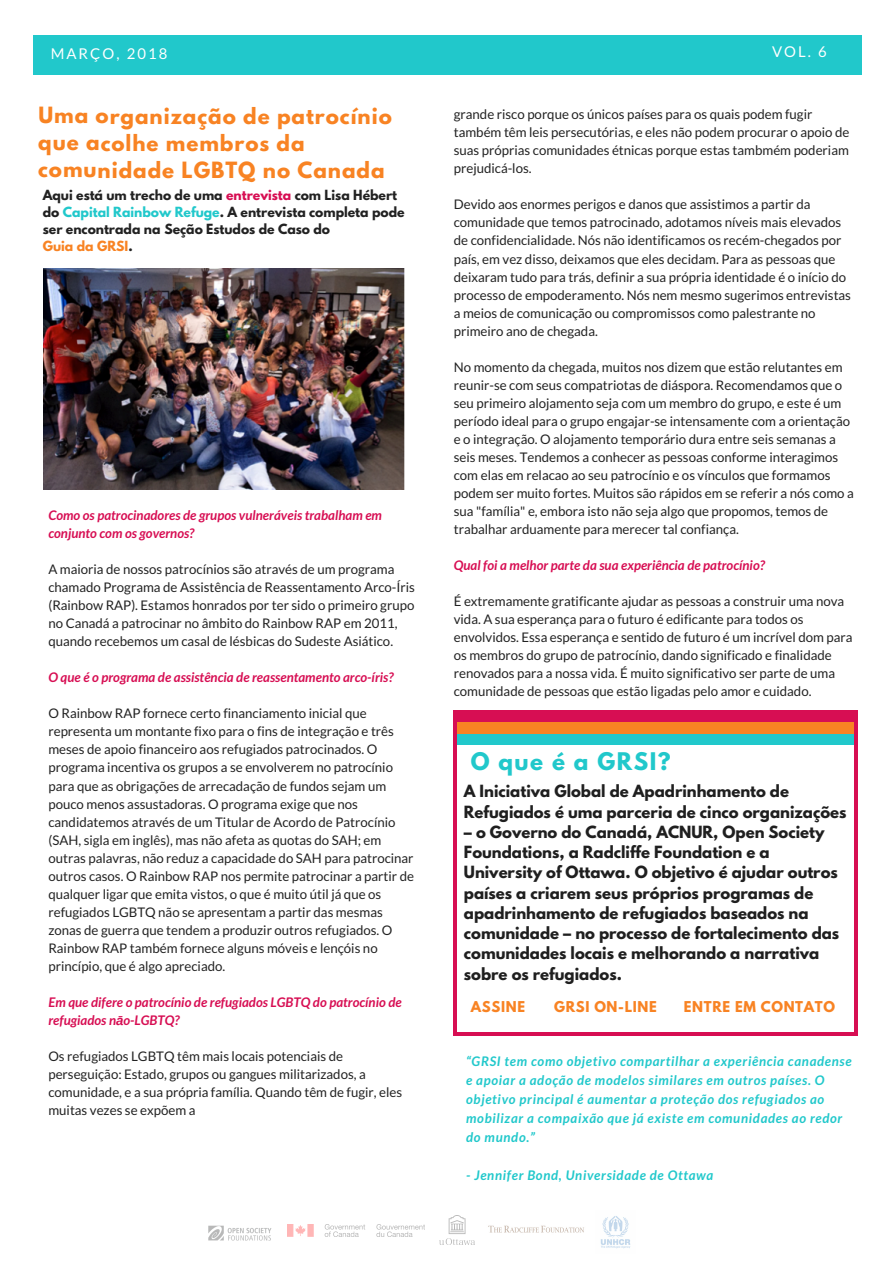
<style>
.page{position:relative;width:893px;height:1263px;background:#fff}
.page>*{position:absolute;margin:0;border:0;box-sizing:border-box;transform-origin:0 0}
.t1{font:700 21.45px "League Spartan";letter-spacing:.07em;color:#21c8cb}
.t2{font:700 19.8px/27px "League Spartan";letter-spacing:.045em;color:#f88323}
.t3{font:700 14.85px/20.2px "League Spartan";color:#1f1f1f}
.t4{font:14.85px "Lato";letter-spacing:.14em;color:#fff}
.t5{font:13.2px/18px "Lato";color:#222}
.t6{font:italic 700 13.2px/18px "Lato";color:#d70e53}
.t7{font:italic 700 13.2px/19.2px "Lato";letter-spacing:.05em;color:#21c8cb}
.t8{font:700 13.2px "League Spartan";letter-spacing:.05em;color:#f88323}
.t9{font:700 12.45px/17px "League Spartan";color:#222}
.s1{color:#d70e53}
.s2{color:#1f1f1f}
.s3{color:#21c8cb}
.s4{color:#f88323}
.s5{font-family:"Liberation Sans"}
</style>
<div class="page">
<div style="left:33px;top:35px;width:828px;height:39px;background:#21c8cb"></div>
<img style="left:44px;top:268px;width:360px;height:222px">
<img style="left:600px;top:1216px;width:31px;height:33px">
<img style="left:488px;top:1225px;width:96px;height:8px">
<img style="left:439px;top:1215px;width:35px;height:29px">
<img style="left:208px;top:1225px;width:64px;height:16px">
<img style="left:287px;top:1224px;width:137px;height:12px">
<svg style="left:854px;top:1032px;width:4px;height:4px"></svg>
<hr style="left:453px;top:713px;width:4px;height:319px;background:#d70e53">
<svg style="left:453px;top:1032px;width:4px;height:4px"></svg>
<hr style="left:854px;top:713px;width:4px;height:319px;background:#d70e53">
<hr style="left:457px;top:1032px;width:397px;height:4px;background:#d70e53">
<svg style="left:854px;top:710px;width:4px;height:3px"></svg>
<svg style="left:453px;top:710px;width:4px;height:3px"></svg>
<hr style="left:457px;top:710px;width:397px;height:4px;background:#d70e53">
<div style="left:457px;top:711px;width:396px;height:11px;background:#d70e53"></div>
<div style="left:457px;top:722px;width:396px;height:12px;background:#f88323"></div>
<div style="left:457px;top:734px;width:396px;height:10px;background:#21c8cb"></div>
<p class="t4" style="left:51px;top:44px;width:118px">MARÇO, 2018</p>
<p class="t4" style="left:772px;top:43px;width:56px">VOL. 6</p>
<h2 class="t2" style="left:38px;top:105px;width:355px">Uma organização de patrocínio que acolhe membros da comunidade LGBTQ no Canada</h2>
<p class="t5" style="left:454px;top:105px;width:397px">grande risco porque os únicos países para os quais podem fugir também têm leis persecutórias, e eles não podem procurar o apoio de suas próprias comunidades étnicas porque estas tambmém poderiam prejudicá-los.</p>
<p class="t5" style="left:454px;top:195px;width:399px">Devido aos enormes perigos e danos que assistimos a partir da comunidade que temos patrocinado, adotamos níveis mais elevados de confidencialidade. Nós não identificamos os recém-chegados por país, em vez disso, deixamos que eles decidam. Para as pessoas que deixaram tudo para trás, definir a sua própria identidade é o início do processo de empoderamento. Nós nem mesmo sugerimos entrevistas a meios de comunicação ou compromissos como palestrante no primeiro ano de chegada.</p>
<p class="t5" style="left:454px;top:357px;width:402px">No momento da chegada, muitos nos dizem que estão relutantes em reunir-se com seus compatriotas de diáspora. Recomendamos que o seu primeiro alojamento seja com um membro do grupo, e este é um período ideal para o grupo engajar-se intensamente com a orientação e o integração. O alojamento temporário dura entre seis semanas a seis meses. Tendemos a conhecer as pessoas conforme interagimos com elas em relacao ao seu patrocínio e os vínculos que formamos podem ser muito fortes. Muitos são rápidos em se referir a nós como a sua "família" e, embora isto não seja algo que propomos, temos de trabalhar arduamente para merecer tal confiança.</p>
<p class="t6" style="left:454px;top:556px;width:313px">Qual foi a melhor parte da sua experiência de patrocínio?</p>
<p class="t5" style="left:454px;top:592px;width:400px">É extremamente gratificante ajudar as pessoas a construir uma nova vida. A sua esperança para o futuro é edificante para todos os envolvidos. Essa esperança e sentido de futuro é um incrível dom para os membros do grupo de patrocínio, dando significado e finalidade renovados para a nossa vida. É muito significativo ser parte de uma comunidade de pessoas que estão ligadas pelo amor e cuidado.</p>
<p class="t9" style="left:43px;top:189px;width:363px">Aqui está um trecho de uma <span class="s1">entrevista</span> com Lisa Hébert <span class="s2">do</span> <span class="s3">Capital Rainbow Refuge</span>. A entrevista completa pode ser encontrada na Seção Estudos de Caso do<br><span class="s4">Guia da GRSI</span>.</p>
<p class="t6" style="left:48px;top:506px;width:335px">Como os patrocinadores de grupos vulneráveis trabalham em conjunto com os governos?</p>
<p class="t5" style="left:48px;top:560px;width:368px">A maioria de nossos patrocínios são através de um programa chamado Programa de Assistência de Reassentamento Arco-Íris (Rainbow RAP). Estamos honrados por ter sido o primeiro grupo no Canadá a patrocinar no âmbito do Rainbow RAP em 2011, quando recebemos um casal de lésbicas do Sudeste Asiático.</p>
<p class="t6" style="left:48px;top:668px;width:347px">O que é o programa de assistência de reassentamento arco-íris?</p>
<p class="t5" style="left:48px;top:704px;width:367px">O Rainbow RAP fornece certo financiamento inicial que representa um montante fixo para o fins de integração e três meses de apoio financeiro aos refugiados patrocinados. O programa incentiva os grupos a se envolverem no patrocínio para que as obrigações de arrecadação de fundos sejam um pouco menos assustadoras. O programa exige que nos candidatemos através de um Titular de Acordo de Patrocínio (SAH, sigla em inglês), mas não afeta as quotas do SAH; em outras palavras, não reduz a capacidade do SAH para patrocinar outros casos. O Rainbow RAP nos permite patrocinar a partir de qualquer ligar que emita vistos, o que é muito útil já que os refugiados LGBTQ não se apresentam a partir das mesmas zonas de guerra que tendem a produzir outros refugiados. O Rainbow RAP também fornece alguns móveis e lençóis no princípio, que é algo apreciado.</p>
<p class="t6" style="left:48px;top:992px;width:355px">Em que difere o patrocínio de refugiados LGBTQ do patrocínio de refugiados n<span class="s5">ā</span>o-LGBTQ?</p>
<p class="t5" style="left:48px;top:1047px;width:355px">Os refugiados LGBTQ têm mais locais potenciais de perseguição: Estado, grupos ou gangues militarizados, a comunidade, e a sua própria família. Quando têm de fugir, eles muitas vezes se expõem a</p>
<p class="t7" style="left:466px;top:1051px;width:387px">“GRSI tem como objetivo compartilhar a experiência canadense e apoiar a adoção de modelos similares em outros países. O objetivo principal é aumentar a proteção dos refugiados ao mobilizar a compaixão que já existe em comunidades ao redor do mundo.”</p>
<p class="t7" style="left:466px;top:1166px;width:249px">- Jennifer Bond, Universidade de Ottawa</p>
<h1 class="t1" style="left:471px;top:751px;width:201px">O que é a GRSI?</h1>
<p class="t3" style="left:464px;top:783px;width:384px">A Iniciativa Global de Apadrinhamento de<br>Refugiados é uma parceria de cinco organizações</p>
<p class="t3" style="left:464px;top:823px;width:377px">– o Governo do Canadá, ACNUR, Open Society Foundations, a Radcliffe Foundation e a University of Ottawa. O objetivo é ajudar outros países a criarem seus próprios programas de apadrinhamento de refugiados baseados na comunidade – no processo de fortalecimento das comunidades locais e melhorando a narrativa sobre os refugiados.</p>
<p class="t8" style="left:471px;top:1000px;width:56px">ASSINE</p>
<p class="t8" style="left:554px;top:1000px;width:104px">GRSI ON-LINE</p>
<p class="t8" style="left:684px;top:1000px;width:153px">ENTRE EM CONTATO</p>
</div>
